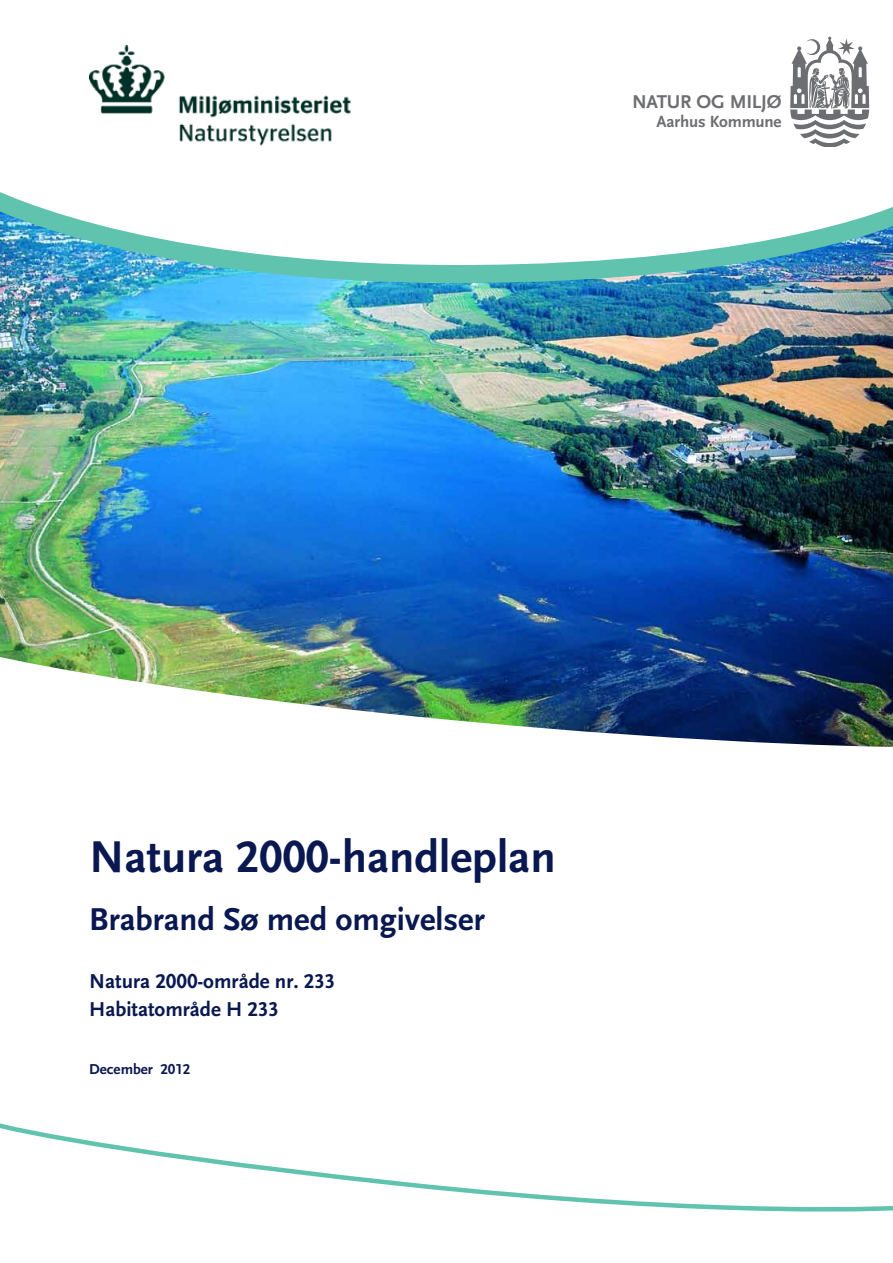
<style>
.page{position:relative;width:893px;height:1263px;background:#fff}
.page>*{position:absolute;margin:0;border:0;box-sizing:border-box;transform-origin:0 0}
.t1{font:700 46.5px "Scala Sans LF";color:#091851}
.t2{font:700 33px "Scala Sans LF";color:#091851}
.t3{font:700 21px/28.8px "Scala Sans LF";color:#091851}
.t4{font:700 19.35px "Scala Sans LF";letter-spacing:-.015em;color:#6d6e71}
.t5{font:700 16.95px "Scala Sans LF";letter-spacing:-.015em;color:#6d6e71}
.t6{font:700 15px "Scala Sans LF";color:#091851}
</style>
<div class="page">
<img style="left:0;top:292px;width:893px;height:350px">
<svg style="left:790px;top:37px;width:79px;height:109px"></svg>
<img style="left:0;top:192px;width:893px;height:100px">
<img style="left:0;top:642px;width:893px;height:105px">
<svg style="left:0;top:1123px;width:893px;height:89px"></svg>
<img style="left:89px;top:46px;width:262px;height:100px">
<p class="t4" style="left:632px;top:91px;width:151px">Natur og Miljø</p>
<p class="t5" style="left:656px;top:112px;width:126px">Aarhus Kommune</p>
<h1 class="t1" style="left:89px;top:832px;width:468px">Natura 2000-handleplan</h1>
<h2 class="t2" style="left:89px;top:901px;width:397px">Brabrand Sø med omgivelser</h2>
<p class="t3" style="left:89px;top:967px;width:248px">Natura 2000-område nr. 233<br>Habitatområde H 233</p>
<p class="t6" style="left:89px;top:1061px;width:103px">December 2012</p>
</div>
